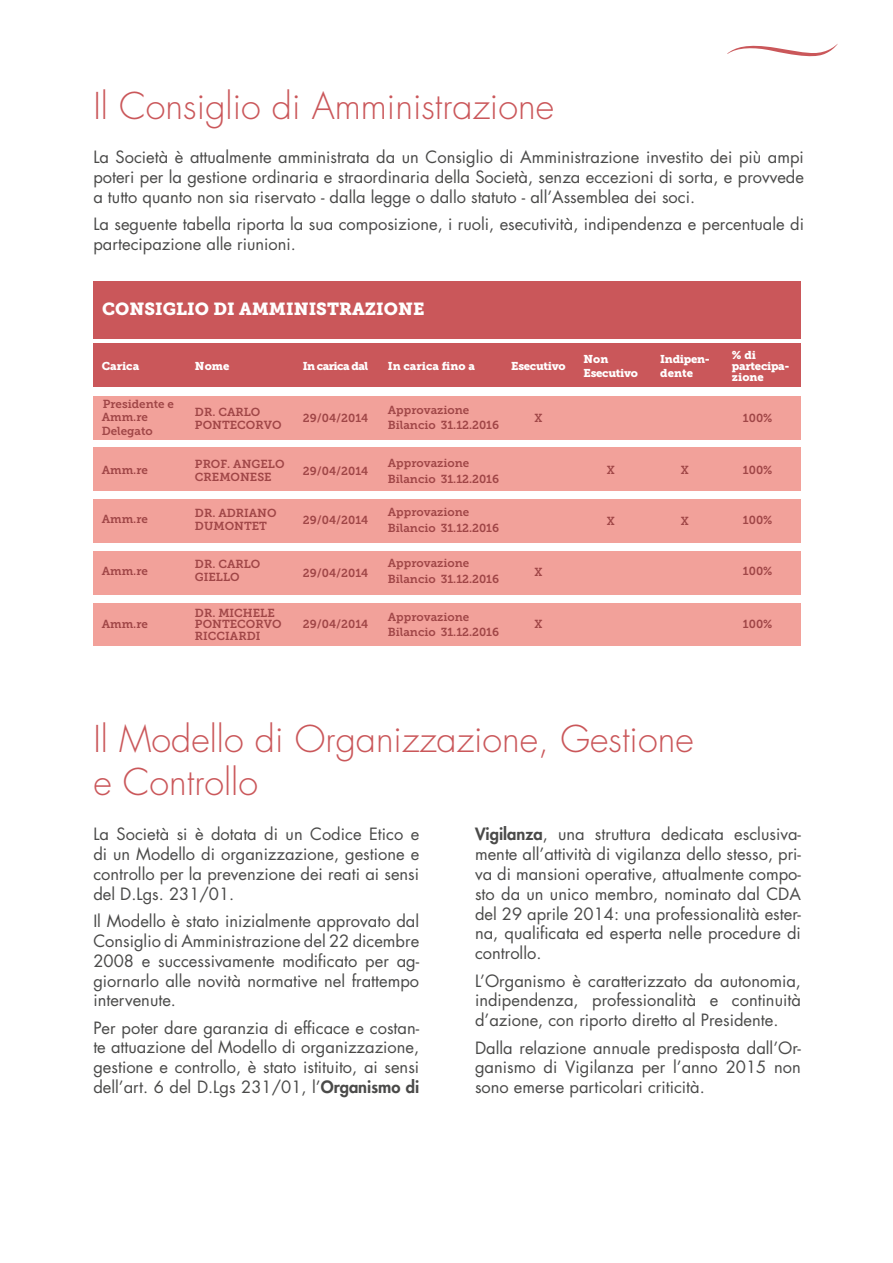
<style>
.page{position:relative;width:893px;height:1263px;background:#fff}
.page>*{position:absolute;margin:0;border:0;box-sizing:border-box;transform-origin:0 0}
.t1{font:300 36px/43.2px "Futura Std";color:#ca575a}
.t2{font:17.4px "Museo Slab 900";color:#fff}
.t3{font:16.5px/19.8px "Futura Std";color:#4a4a49;text-align:justify}
.t4{font:11.55px/12.8px "Museo Slab 700";color:#a04647}
.t5{font:11.25px/10.9px "Museo Slab 900";letter-spacing:-.025em;color:#fff}
.t6{font:11.25px "Museo Slab 900";color:#fff}
.t7{font:11.25px "Museo Slab 900";letter-spacing:-.05em;color:#fff}
.s1{font-weight:800}
</style>
<div class="page">
<svg style="left:727px;top:44px;width:111px;height:13px"></svg>
<div style="left:93px;top:281px;width:708px;height:57px;background:#ca575a"></div>
<div style="left:94px;top:344px;width:707px;height:43px;background:#ca575a"></div>
<div style="left:94px;top:396px;width:707px;height:43px;background:#f2a19a"></div>
<div style="left:94px;top:448px;width:707px;height:43px;background:#f2a19a"></div>
<div style="left:94px;top:500px;width:707px;height:43px;background:#f2a19a"></div>
<div style="left:94px;top:551px;width:707px;height:43px;background:#f2a19a"></div>
<div style="left:94px;top:603px;width:707px;height:43px;background:#f2a19a"></div>
<h1 class="t1" style="left:93px;top:86px;width:462px">Il Consiglio di Amministrazione</h1>
<p class="t3" style="left:93px;top:147px;width:712px">La Società è attualmente amministrata da un Consiglio di Amministrazione investito dei più ampi poteri per la gestione ordinaria e straordinaria della Società, senza eccezioni di sorta, e provvede a tutto quanto non sia riservato - dalla legge o dallo statuto - all’Assemblea dei soci.</p>
<p class="t3" style="left:93px;top:214px;width:712px">La seguente tabella riporta la sua composizione, i ruoli, esecutività, indipendenza e percentuale di partecipazione alle riunioni.</p>
<p class="t2" style="left:102px;top:299px;width:324px">CONSIGLIO DI AMMINISTRAZIONE</p>
<p class="t5" style="left:102px;top:361px;width:39px">Carica</p>
<p class="t4" style="left:102px;top:398px;width:74px">Presidente e<br>Amm.re</p>
<p class="t4" style="left:102px;top:425px;width:53px">Delegato</p>
<p class="t4" style="left:102px;top:464px;width:48px">Amm.re</p>
<p class="t4" style="left:102px;top:513px;width:48px">Amm.re</p>
<p class="t5" style="left:195px;top:361px;width:36px">Nome</p>
<p class="t4" style="left:195px;top:406px;width:88px">DR. CARLO<br>PONTECORVO</p>
<p class="t4" style="left:195px;top:458px;width:91px">PROF. ANGELO<br>CREMONESE</p>
<p class="t4" style="left:195px;top:507px;width:83px">DR. ADRIANO<br>DUMONTET</p>
<p class="t7" style="left:303px;top:359px;width:67px">In carica dal</p>
<p class="t4" style="left:303px;top:411px;width:67px">29/04/2014</p>
<p class="t6" style="left:388px;top:359px;width:89px">In carica fino a</p>
<p class="t4" style="left:388px;top:402px;width:113px;line-height:15.6px">Approvazione<br>Bilancio 31.12.2016</p>
<p class="t5" style="left:511px;top:361px;width:56px">Esecutivo</p>
<p class="t4" style="left:534px;top:412px;width:10px">X</p>
<p class="t5" style="left:583px;top:353px;width:56px;line-height:13.5px">Non<br>Esecutivo</p>
<p class="t4" style="left:388px;top:456px;width:113px;line-height:15.6px">Approvazione<br>Bilancio 31.12.2016</p>
<p class="t4" style="left:303px;top:465px;width:67px">29/04/2014</p>
<p class="t4" style="left:607px;top:464px;width:10px">X</p>
<p class="t4" style="left:303px;top:514px;width:67px">29/04/2014</p>
<p class="t4" style="left:388px;top:504px;width:113px;line-height:15.6px">Approvazione<br>Bilancio 31.12.2016</p>
<p class="t4" style="left:607px;top:514px;width:10px">X</p>
<p class="t4" style="left:102px;top:565px;width:48px">Amm.re</p>
<p class="t4" style="left:102px;top:618px;width:48px">Amm.re</p>
<p class="t4" style="left:195px;top:558px;width:67px">DR. CARLO<br>GIELLO</p>
<p class="t4" style="left:195px;top:607px;width:88px;line-height:11.6px">DR. MICHELE<br>PONTECORVO<br>RICCIARDI</p>
<p class="t4" style="left:303px;top:566px;width:67px">29/04/2014</p>
<p class="t4" style="left:303px;top:618px;width:67px">29/04/2014</p>
<p class="t4" style="left:388px;top:556px;width:113px;line-height:15.6px">Approvazione<br>Bilancio 31.12.2016</p>
<p class="t4" style="left:388px;top:609px;width:113px;line-height:15.6px">Approvazione<br>Bilancio 31.12.2016</p>
<p class="t4" style="left:534px;top:566px;width:10px">X</p>
<p class="t4" style="left:534px;top:618px;width:10px">X</p>
<p class="t5" style="left:660px;top:353px;width:51px;line-height:13.5px">Indipen&shy;dente</p>
<p class="t4" style="left:681px;top:464px;width:10px">X</p>
<p class="t4" style="left:681px;top:514px;width:10px">X</p>
<p class="t5" style="left:732px;top:350px;width:59px">% di partecipa&shy;zione</p>
<p class="t4" style="left:743px;top:411px;width:31px">100%</p>
<p class="t4" style="left:743px;top:463px;width:31px">100%</p>
<p class="t4" style="left:743px;top:514px;width:31px">100%</p>
<p class="t4" style="left:743px;top:565px;width:31px">100%</p>
<p class="t4" style="left:743px;top:618px;width:31px">100%</p>
<h1 class="t1" style="left:93px;top:718px;width:602px">Il Modello di Organizzazione, Gestione e Controllo</h1>
<p class="t3" style="left:93px;top:825px;width:327px">La Società si è dotata di un Codice Etico e di un Modello di organizzazione, gestione e controllo per la prevenzione dei reati ai sensi del D.Lgs. 231/01.</p>
<p class="t3" style="left:93px;top:911px;width:327px">Il Modello è stato inizialmente approvato dal Consiglio di Amministrazione del 22 dicembre 2008 e successivamente modificato per ag&shy;giornarlo alle novità normative nel frattempo intervenute.</p>
<p class="t3" style="left:93px;top:1018px;width:327px">Per poter dare garanzia di efficace e costan&shy;te attuazione del Modello di organizzazione, gestione e controllo, è stato istituito, ai sensi dell’art. 6 del D.Lgs 231/01, l’<span class="s1">Organismo di</span></p>
<p class="t3" style="left:475px;top:825px;width:327px"><span class="s1">Vigilanza</span>, una struttura dedicata esclusiva&shy;mente all’attività di vigilanza dello stesso, pri&shy;va di mansioni operative, attualmente compo&shy;sto da un unico membro, nominato dal CDA del 29 aprile 2014: una professionalità ester&shy;na, qualificata ed esperta nelle procedure di controllo.</p>
<p class="t3" style="left:475px;top:971px;width:327px">L’Organismo è caratterizzato da autonomia, indipendenza, professionalità e continuità d’azione, con riporto diretto al Presidente.</p>
<p class="t3" style="left:475px;top:1038px;width:327px">Dalla relazione annuale predisposta dall’Or&shy;ganismo di Vigilanza per l’anno 2015 non sono emerse particolari criticità.</p>
</div>
